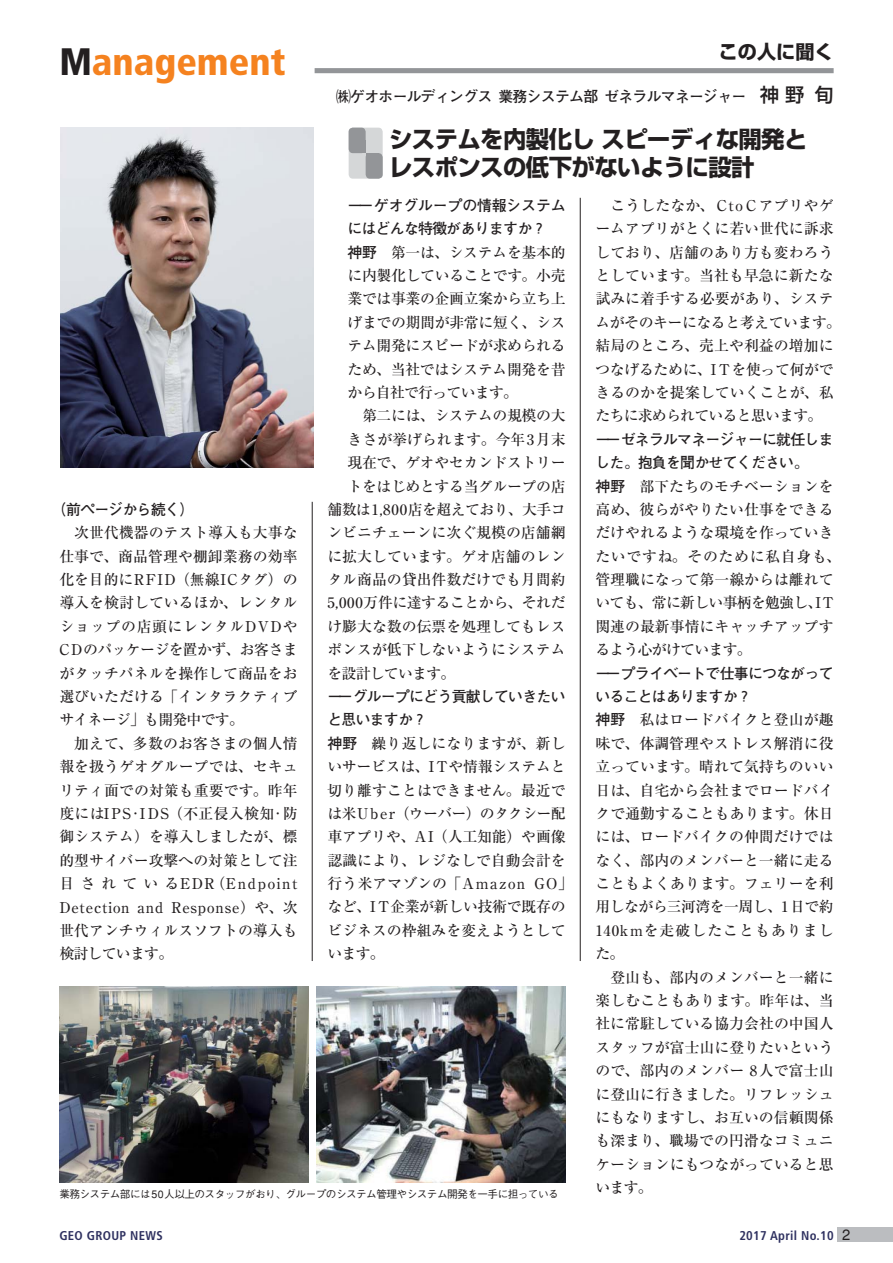
<style>
.page{position:relative;width:893px;height:1263px;background:#fff}
.page>*{position:absolute;margin:0;border:0;box-sizing:border-box;transform-origin:0 0}
.t1{font:900 condensed 38.25px "Frutiger";color:#f5821f}
.t2{font:23.4px/27.6px "Shin Go Bold 83 pv RKSJ H";letter-spacing:-.025em;color:#231f20}
.t3{font:19.2px "Shin Go Bold 83 pv RKSJ H";color:#231f20}
.t4{font:14.85px/23.4px "Ryumin Medium 83 pv RKSJ H";color:#231f20}
.t5{font:14.85px/23.4px "Futo Go B101 Bold 83 pv RKSJ H";letter-spacing:-.05em;color:#231f20}
.t6{font:14.85px "Ryumin Medium 83 pv RKSJ H";letter-spacing:-.025em;color:#231f20}
.t7{font:14.85px/23.4px "Futo Go B101 Bold 83 pv RKSJ H";letter-spacing:-.03em;color:#231f20}
.t8{font:14.85px "Ryumin Medium 83 pv RKSJ H";letter-spacing:-.05em;color:#231f20}
.t9{font:14.85px "Ryumin Medium 83 pv RKSJ H";letter-spacing:-.04em;color:#231f20}
.t10{font:14.85px "Ryumin Medium 83 pv RKSJ H";letter-spacing:-.03em;color:#231f20}
.t11{font:14.85px "Ryumin Medium 83 pv RKSJ H";letter-spacing:-.02em;color:#231f20}
.t12{font:700 condensed 12.75px "Frutiger";letter-spacing:.025em;color:#2f3160}
.t13{font:500 10.65px "Gothic BBB";letter-spacing:-.05em;color:#231f20}
.s1{color:#231f20}
.s2{font-family:"Shin Go Medium 83 pv RKSJ H";font-size:19.2px}
.s3{font-family:"Futo Go B101 Bold 83 pv RKSJ H"}
.s4{font-family:"Gothic BBB";font-weight:500;font-stretch:normal;font-size:14.85px;color:#231f20}
</style>
<div class="page">
<div style="left:314px;top:68px;width:519px;height:5px;background:#939598"></div>
<hr style="left:312px;top:502px;width:1px;height:459px;background:#231f20">
<hr style="left:580px;top:198px;width:1px;height:763px;background:#231f20">
<div style="left:348px;top:128px;width:34px;height:51px;background:#d5d7d8;border-radius:4px"></div>
<div style="left:348px;top:128px;width:17px;height:25px;background:#939598;border-radius:4px"></div>
<div style="left:365px;top:153px;width:17px;height:26px;background:#939598;border-radius:4px"></div>
<div style="left:353px;top:140px;width:12px;height:13px;background:#939598"></div>
<div style="left:365px;top:153px;width:13px;height:13px;background:#939598"></div>
<div style="left:837px;top:1227px;width:55px;height:15px;background:#bbbdc0"></div>
<img style="left:59px;top:987px;width:249px;height:195px">
<img style="left:317px;top:987px;width:248px;height:195px">
<img style="left:60px;top:128px;width:253px;height:340px">
<h1 class="t1" style="left:59px;top:46px;width:228px"><span class="s1">M</span>anagement</h1>
<p class="t3" style="left:718px;top:45px;width:116px">この人に聞く</p>
<p class="t5" style="left:336px;top:87px;width:499px">㈱ゲオホールディングス 業務システム部 ゼネラルマネージャー <span class="s2">神野 旬</span></p>
<h2 class="t2" style="left:389px;top:129px;width:420px">システムを内製化し スピーディな開発とレスポンスの低下がないように設計</h2>
<p class="t7" style="left:347px;top:196px;width:219px">－－ゲオグループの情報システムにはどんな特徴がありますか？</p>
<p class="t11" style="left:347px;top:247px;width:219px"><span class="s3">神野</span>　第一は、システムを基本的</p>
<p class="t6" style="left:347px;top:270px;width:219px">に内製化していることです。小売</p>
<p class="t6" style="left:347px;top:293px;width:219px">業では事業の企画立案から立ち上</p>
<p class="t6" style="left:347px;top:317px;width:219px">げまでの期間が非常に短く、シス</p>
<p class="t6" style="left:347px;top:340px;width:219px">テム開発にスピードが求められる</p>
<p class="t6" style="left:347px;top:363px;width:219px">ため、当社ではシステム開発を昔</p>
<p class="t8" style="left:347px;top:387px;width:172px">から自社で行っています。</p>
<p class="t6" style="left:347px;top:410px;width:219px">　第二には、システムの規模の大</p>
<p class="t4" style="left:347px;top:429px;width:219px">きさが挙げられます。今年3月末</p>
<p class="t6" style="left:347px;top:457px;width:219px">現在で、ゲオやセカンドストリー</p>
<p class="t6" style="left:347px;top:480px;width:219px">トをはじめとする当グループの店</p>
<p class="t9" style="left:327px;top:504px;width:240px">舗数は1,800店を超えており、大手コ</p>
<p class="t4" style="left:327px;top:523px;width:240px">ンビニチェーンに次ぐ規模の店舗網</p>
<p class="t4" style="left:327px;top:546px;width:240px">に拡大しています。ゲオ店舗のレン</p>
<p class="t4" style="left:327px;top:570px;width:240px">タル商品の貸出件数だけでも月間約</p>
<p class="t10" style="left:327px;top:597px;width:240px">5,000万件に達することから、それだ</p>
<p class="t4" style="left:327px;top:617px;width:240px">け膨大な数の伝票を処理してもレス</p>
<p class="t4" style="left:327px;top:640px;width:240px">ポンスが低下しないようにシステム</p>
<p class="t8" style="left:327px;top:667px;width:129px">を設計しています。</p>
<p class="t5" style="left:327px;top:687px;width:240px">－－グループにどう貢献していきたいと思いますか？</p>
<p class="t4" style="left:327px;top:734px;width:247px"><span class="s3">神野</span>　繰り返しになりますが、新しいサービスは、ITや情報システムと切り離すことはできません。最近では米Uber（ウーバー）のタクシー配車アプリや、AI（人工知能）や画像認識により、レジなしで自動会計を行う米アマゾンの「Amazon GO」など、I T企業が新しい技術で既存のビジネスの枠組みを変えようとしています。</p>
<p class="t4" style="left:595px;top:196px;width:247px">　こうしたなか、ＣtoＣアプリやゲームアプリがとくに若い世代に訴求しており、店舗のあり方も変わろうとしています。当社も早急に新たな試みに着手する必要があり、システムがそのキーになると考えています。結局のところ、売上や利益の増加につなげるために、ITを使って何ができるのかを提案していくことが、私たちに求められていると思います。</p>
<p class="t5" style="left:595px;top:429px;width:240px">－－ゼネラルマネージャーに就任しました。抱負を聞かせてください。</p>
<p class="t4" style="left:595px;top:476px;width:247px"><span class="s3">神野</span>　部下たちのモチベーションを高め、彼らがやりたい仕事をできるだけやれるような環境を作っていきたいですね。そのために私自身も、管理職になって第一線からは離れていても、常に新しい事柄を勉強し、IT関連の最新事情にキャッチアップするよう心がけています。</p>
<p class="t5" style="left:595px;top:663px;width:240px">－－プライベートで仕事につながっていることはありますか？</p>
<p class="t4" style="left:595px;top:710px;width:240px"><span class="s3">神野</span>　私はロードバイクと登山が趣味で、体調管理やストレス解消に役立っています。晴れて気持ちのいい日は、自宅から会社までロードバイクで通勤することもあります。休日には、ロードバイクの仲間だけではなく、部内のメンバーと一緒に走ることもよくあります。フェリーを利用しながら三河湾を一周し、1日で約<br>140kmを走破したこともありました。<br>　登山も、部内のメンバーと一緒に楽しむこともあります。昨年は、当社に常駐している協力会社の中国人スタッフが富士山に登りたいというので、部内のメンバー 8人で富士山に登山に行きました。リフレッシュにもなりますし、お互いの信頼関係も深まり、職場での円滑なコミュニケーションにもつながっていると思います。</p>
<p class="t5" style="left:52px;top:500px;width:144px">（前ページから続く）</p>
<p class="t4" style="left:59px;top:523px;width:240px">　次世代機器のテスト導入も大事な仕事で、商品管理や棚卸業務の効率化を目的にRFID（無線ICタグ）の導入を検討しているほか、レンタルショップの店頭にレンタルDVDや<br>CDのパッケージを置かず、お客さまがタッチパネルを操作して商品をお選びいただける「インタラクティブサイネージ」も開発中です。<br>　加えて、多数のお客さまの個人情報を扱うゲオグループでは、セキュリティ面での対策も重要です。昨年度にはIPS・IDS（不正侵入検知・防御システム）を導入しましたが、標的型サイバー攻撃への対策として注目されているEDR（Endpoint<br>Detection and Response）や、次世代アンチウィルスソフトの導入も検討しています。</p>
<p class="t13" style="left:59px;top:1190px;width:501px">業務システム部には50人以上のスタッフがおり、グループのシステム管理やシステム開発を一手に担っている</p>
<p class="t12" style="left:59px;top:1230px;width:105px">GEO GROUP NEWS</p>
<p class="t12" style="left:739px;top:1230px;width:113px">2017 April No.10 <span class="s4">2</span></p>
</div>
